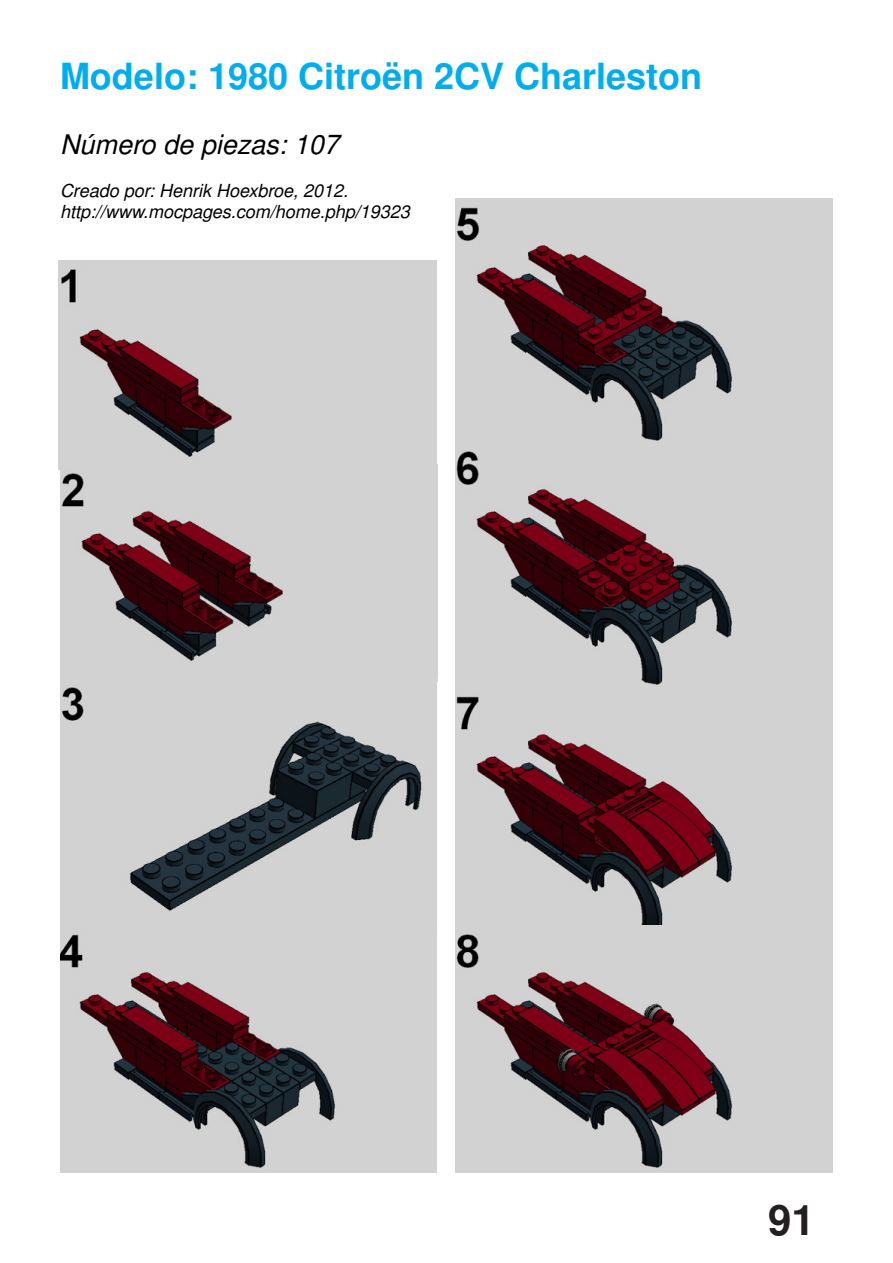
<style>
.page{position:relative;width:893px;height:1263px;background:#fff}
.page>*{position:absolute;margin:0;border:0;box-sizing:border-box;transform-origin:0 0}
.t1{font:700 42px "Free Sans";color:#231f20}
.t2{font:700 36px "Free Sans";color:#00aeef}
.t3{font:italic 27px "Free Sans";color:#000}
.t4{font:italic 18px/21.6px "Free Sans";color:#000}
</style>
<div class="page">
<img style="left:59px;top:261px;width:378px;height:208px">
<img style="left:60px;top:465px;width:377px;height:213px">
<img style="left:60px;top:678px;width:377px;height:248px">
<img style="left:60px;top:926px;width:377px;height:247px">
<img style="left:455px;top:198px;width:378px;height:244px">
<img style="left:455px;top:442px;width:378px;height:245px">
<img style="left:455px;top:687px;width:378px;height:239px">
<img style="left:455px;top:926px;width:378px;height:247px">
<h2 class="t2" style="left:60px;top:60px;width:644px">Modelo: 1980 Citroën 2CV Charleston</h2>
<h3 class="t3" style="left:60px;top:132px;width:280px">Número de piezas: 107</h3>
<p class="t4" style="left:60px;top:181px;width:351px">Creado por: Henrik Hoexbroe, 2012. http://www.mocpages.com/home.php/19323</p>
<h1 class="t1" style="left:768px;top:1201px;width:48px">91</h1>
</div>
